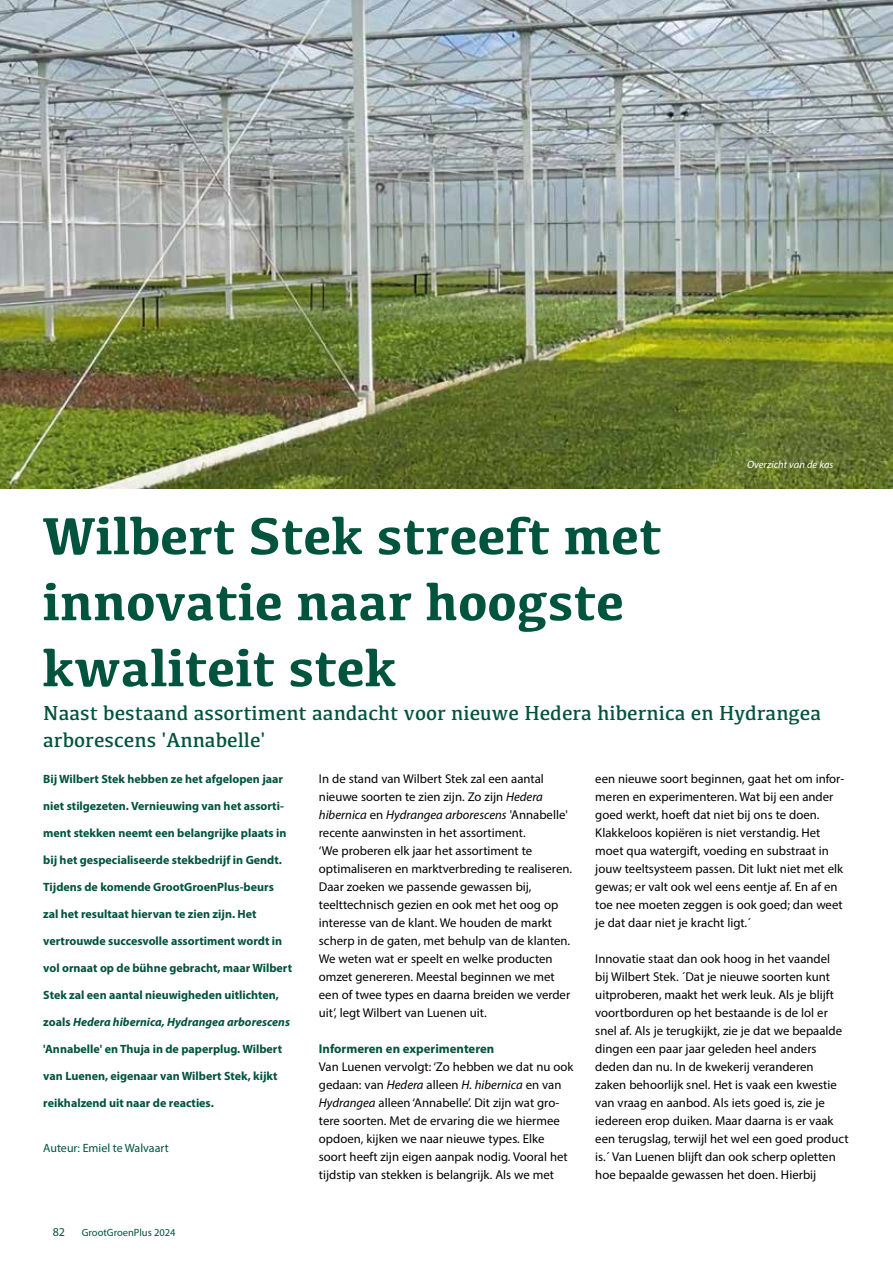
<style>
.page{position:relative;width:893px;height:1263px;background:#fff}
.page>*{position:absolute;margin:0;border:0;box-sizing:border-box;transform-origin:0 0}
.t1{font:700 54px/66px "Kefa";color:#00533d}
.t2{font:21px/27px "Kefa";color:#00533d}
.t3{font:12.75px/18px "Myriad Pro";color:#000}
.t4{font:700 12.75px "Myriad Pro";color:#00533d}
.t5{font:700 12px "Myriad Pro";color:#00533d}
.t6{font:italic 700 12px "Myriad Pro";color:#00533d}
.t7{font:12px "Myriad Pro";color:#00533d}
.t8{font:10.5px "Myriad Pro";color:#00533d}
.t9{font:italic 10.5px "Myriad Pro";color:#fff}
.s1{font-style:normal}
.s2{font-style:italic}
</style>
<div class="page">
<img style="left:0;top:0;width:893px;height:488px">
<h1 class="t1" style="left:43px;top:500px;width:621px">Wilbert Stek streeft met innovatie naar hoogste kwaliteit stek</h1>
<p class="t9" style="left:747px;top:458px;width:88px">Overzicht van de kas</p>
<h2 class="t2" style="left:43px;top:699px;width:779px">Naast bestaand assortiment aandacht voor nieuwe Hedera hibernica en Hydrangea arborescens 'Annabelle'</h2>
<p class="t5" style="left:43px;top:771px;width:241px">Bij Wilbert Stek hebben ze het afgelopen jaar</p>
<p class="t5" style="left:43px;top:798px;width:242px">niet stilgezeten. Vernieuwing van het assorti-</p>
<p class="t5" style="left:43px;top:825px;width:245px">ment stekken neemt een belangrijke plaats in</p>
<p class="t5" style="left:43px;top:852px;width:240px">bij het gespecialiseerde stekbedrijf in Gendt.</p>
<p class="t5" style="left:43px;top:879px;width:232px">Tijdens de komende GrootGroenPlus-beurs</p>
<p class="t5" style="left:43px;top:906px;width:215px">zal het resultaat hiervan te zien zijn. Het</p>
<p class="t5" style="left:43px;top:933px;width:240px">vertrouwde succesvolle assortiment wordt in</p>
<p class="t5" style="left:43px;top:960px;width:250px">vol ornaat op de bühne gebracht, maar Wilbert</p>
<p class="t5" style="left:43px;top:987px;width:237px">Stek zal een aantal nieuwigheden uitlichten,</p>
<p class="t6" style="left:43px;top:1014px;width:248px"><span class="s1">zoals</span> Hedera hibernica, Hydrangea arborescens</p>
<p class="t5" style="left:43px;top:1041px;width:240px">'Annabelle' en Thuja in de paperplug. Wilbert</p>
<p class="t5" style="left:43px;top:1068px;width:236px">van Luenen, eigenaar van Wilbert Stek, kijkt</p>
<p class="t5" style="left:43px;top:1095px;width:172px">reikhalzend uit naar de reacties.</p>
<p class="t7" style="left:43px;top:1141px;width:127px">Auteur: Emiel te Walvaart</p>
<p class="t3" style="left:595px;top:770px;width:250px">een nieuwe soort beginnen, gaat het om infor&shy;meren en experimenteren. Wat bij een ander goed werkt, hoeft dat niet bij ons te doen.<br>Klakkeloos kopiëren is niet verstandig. Het moet qua watergift, voeding en substraat in jouw teeltsysteem passen. Dit lukt niet met elk gewas; er valt ook wel eens eentje af. En af en toe nee moeten zeggen is ook goed; dan weet je dat daar niet je kracht ligt.´</p>
<p class="t3" style="left:595px;top:950px;width:255px">Innovatie staat dan ook hoog in het vaandel<br>bij Wilbert Stek. ´Dat je nieuwe soorten kunt uitproberen, maakt het werk leuk. Als je blijft voortborduren op het bestaande is de lol er snel af. Als je terugkijkt, zie je dat we bepaalde dingen een paar jaar geleden heel anders deden dan nu. In de kwekerij veranderen<br>zaken behoorlijk snel. Het is vaak een kwestie van vraag en aanbod. Als iets goed is, zie je iedereen erop duiken. Maar daarna is er vaak een terugslag, terwijl het wel een goed product is.´ Van Luenen blijft dan ook scherp opletten hoe bepaalde gewassen het doen. Hierbij</p>
<p class="t3" style="left:319px;top:770px;width:255px">In de stand van Wilbert Stek zal een aantal nieuwe soorten te zien zijn. Zo zijn <span class="s2">Hedera hibernica</span> en <span class="s2">Hydrangea arborescens</span> 'Annabelle' recente aanwinsten in het assortiment.<br>‘We proberen elk jaar het assortiment te optimaliseren en marktverbreding te realiseren.<br>Daar zoeken we passende gewassen bij, teelttechnisch gezien en ook met het oog op interesse van de klant. We houden de markt scherp in de gaten, met behulp van de klanten.<br>We weten wat er speelt en welke producten omzet genereren. Meestal beginnen we met een of twee types en daarna breiden we verder uit’, legt Wilbert van Luenen uit.</p>
<p class="t4" style="left:319px;top:1040px;width:177px">Informeren en experimenteren</p>
<p class="t3" style="left:319px;top:1058px;width:256px">Van Luenen vervolgt: ‘Zo hebben we dat nu ook gedaan: van <span class="s2">Hedera</span> alleen <span class="s2">H. hibernica</span> en van <span class="s2">Hydrangea</span> alleen ‘Annabelle’. Dit zijn wat gro&shy;tere soorten. Met de ervaring die we hiermee opdoen, kijken we naar nieuwe types. Elke soort heeft zijn eigen aanpak nodig. Vooral het tijdstip van stekken is belangrijk. Als we met</p>
<p class="t7" style="left:53px;top:1224px;width:14px">82</p>
<p class="t8" style="left:82px;top:1226px;width:95px">GrootGroenPlus 2024</p>
</div>
